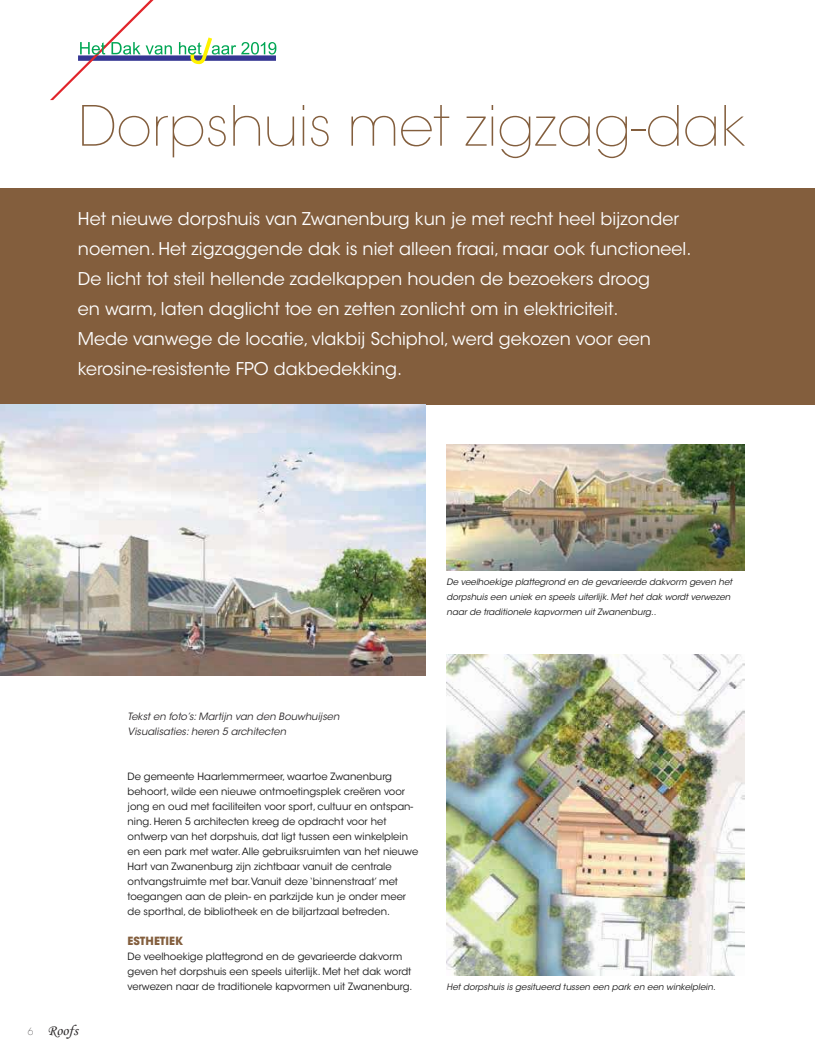
<style>
.page{position:relative;width:815px;height:1063px;background:#fff}
.page>*{position:absolute;margin:0;border:0;box-sizing:border-box;transform-origin:0 0}
.t1{font:200 55px "ITC Avant Garde Std";color:#835e3d}
.t2{font:17.5px/30px "ITC Avant Garde Std";color:#fff}
.t3{font:15px "Monotype Corsiva";color:#2b2829}
.t4{font:700 11.25px "ITC Avant Garde Std";color:#835e3d}
.t5{font:10px/15px "ITC Avant Garde Std";color:#161616}
.t6{font:italic 10px/15px "ITC Avant Garde Std";color:#2b2829}
.t7{font:italic 8.75px/15px "ITC Avant Garde Std";color:#161616}
.s1{font-family:"ITC Avant Garde Std";font-weight:200;font-size:10px}
.s2{color:#2b2829}
</style>
<div class="page">
<div style="left:78px;top:55px;width:198px;height:6px;background:#353693"></div>
<svg style="left:50px;top:0;width:122px;height:100px"></svg>
<svg style="left:179px;top:37px;width:97px;height:27px"></svg>
<div style="left:0;top:188px;width:815px;height:217px;background:#835e3d"></div>
<img style="left:0;top:405px;width:425px;height:270px">
<img style="left:446px;top:654px;width:298px;height:321px">
<img style="left:446px;top:444px;width:298px;height:126px">
<h1 class="t1" style="left:78px;top:104px;width:669px">Dorpshuis met zigzag-dak</h1>
<p class="t2" style="left:78px;top:205px;width:615px">Het nieuwe dorpshuis van Zwanenburg kun je met recht heel bijzonder noemen. Het zigzaggende dak is niet alleen fraai, maar ook functioneel.<br>De licht tot steil hellende zadelkappen houden de bezoekers droog<br>en warm, laten daglicht toe en zetten zonlicht om in elektriciteit.<br>Mede vanwege de locatie, vlakbij Schiphol, werd gekozen voor een kerosine-resistente FPO dakbedekking.</p>
<h3 class="t3" style="left:28px;top:1025px;width:51px"><span class="s1">6</span> Roofs</h3>
<p class="t7" style="left:446px;top:575px;width:287px">De veelhoekige plattegrond en de gevarieerde dakvorm geven het dorpshuis een uniek en speels uiterlijk. Met het dak wordt verwezen naar de traditionele kapvormen uit Zwanenburg..</p>
<p class="t6" style="left:128px;top:710px;width:214px">Tekst en foto’s: Martijn van den Bouwhuijsen<br>Visualisaties: heren 5 architecten</p>
<p class="t5" style="left:128px;top:770px;width:292px">De gemeente Haarlemmermeer, waartoe Zwanenburg behoort, wilde een nieuwe ontmoetingsplek creëren voor jong en oud met faciliteiten voor sport, cultuur en ontspan&shy;ning. Heren 5 architecten kreeg de opdracht voor het ontwerp van het dorpshuis, dat ligt tussen een winkelplein en een park met water. Alle gebruiksruimten van het nieuwe Hart van Zwanenburg zijn zichtbaar vanuit de centrale ontvangstruimte met bar. Vanuit deze ‘binnenstraat’ met toegangen aan de plein- en parkzijde kun je onder meer de sporthal, de bibliotheek en de biljartzaal betreden.</p>
<p class="t4" style="left:128px;top:935px;width:57px">ESTHETIEK</p>
<p class="t5" style="left:128px;top:950px;width:286px">De veelhoekige plattegrond en de gevarieerde dakvorm geven het dorpshuis een speels uiterlijk. Met het dak wordt verwezen naar de traditionele kapvormen uit Zwanenburg.</p>
<p class="t7" style="left:446px;top:980px;width:271px"><span class="s2">H</span>et dorpshuis is gesitueerd tussen een park en een winkelplein.</p>
</div>
